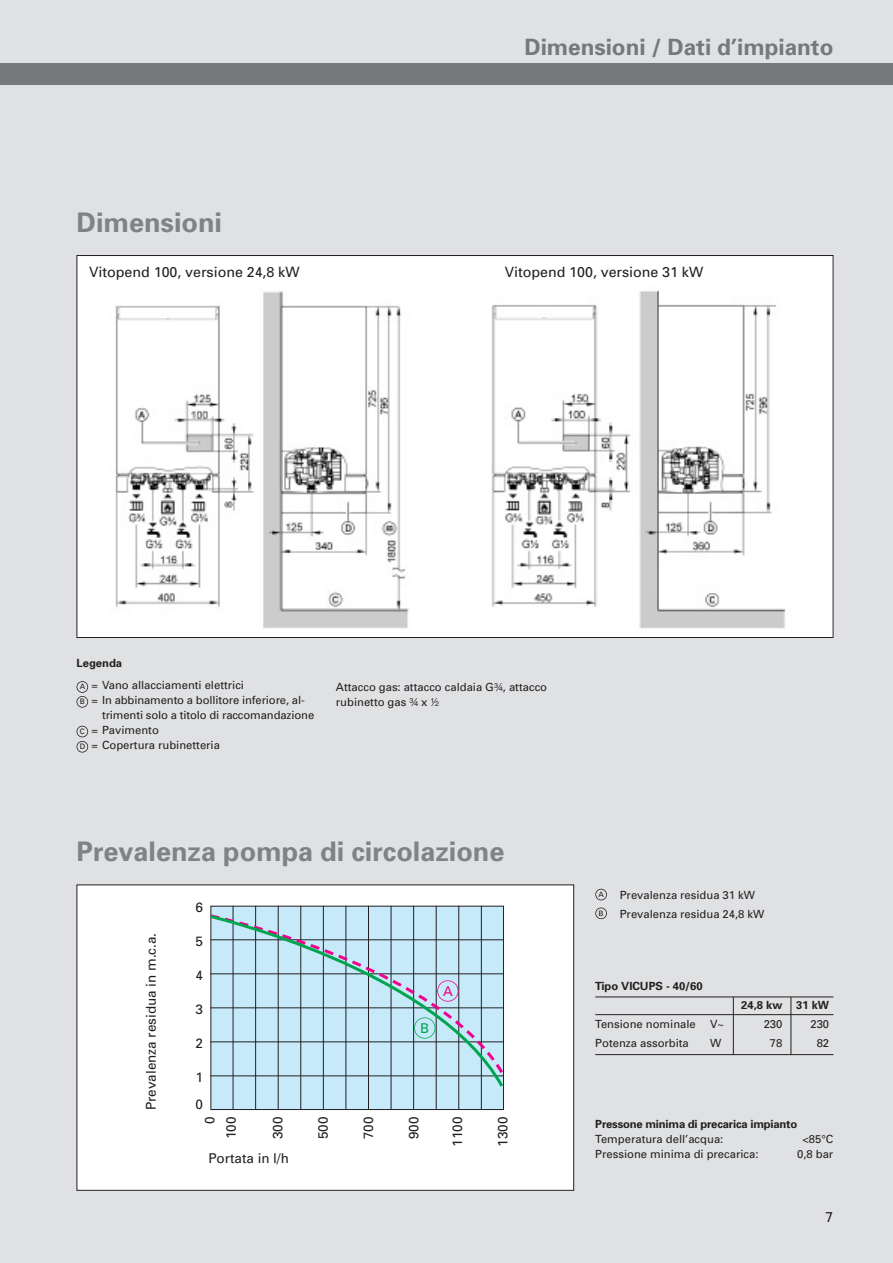
<style>
.page{position:relative;width:893px;height:1263px;background:#e0e1e3}
.page>*{position:absolute;margin:0;border:0;box-sizing:border-box;transform-origin:0 0}
.t1{font:700 27px "Univers";color:#808285}
.t2{font:700 22.5px "Univers";color:#76787b}
.t3{font:14.25px "Univers";color:#231f20}
.t4{font:13.5px/27.2px "Univers";color:#231f20}
.t5{font:13.5px "Univers";color:#ed028c}
.t6{font:13.5px "Univers";color:#00a54f}
.t7{font:11.25px/15px "Univers";color:#231f20}
.t8{font:700 11.25px "Univers";letter-spacing:-.015em;color:#231f20}
.t9{font:7.5px "Univers";color:#231f20}
.s1{font-size:7.5px}
.s2{font-family:"Sans Fractions Plain"}
</style>
<div class="page">
<div style="left:77px;top:885px;width:497px;height:305px;background:#fff"></div>
<div style="left:77px;top:884px;width:497px;height:307px;border:1px solid #231f20"></div>
<hr style="left:595px;top:996px;width:238px;height:1px;background:#231f20">
<hr style="left:595px;top:1014px;width:238px;height:1px;background:#231f20">
<hr style="left:595px;top:1054px;width:238px;height:1px;background:#231f20">
<hr style="left:791px;top:997px;width:1px;height:57px;background:#231f20">
<hr style="left:733px;top:997px;width:1px;height:58px;background:#231f20">
<div style="left:595px;top:889px;width:12px;height:11px;border:2px solid #231f20;border-radius:6px"></div>
<div style="left:595px;top:907px;width:12px;height:12px;border:2px solid #231f20;border-radius:6px"></div>
<div style="left:77px;top:255px;width:756px;height:382px;background:#fff"></div>
<img style="left:115px;top:291px;width:294px;height:338px">
<img style="left:491px;top:290px;width:295px;height:339px">
<div style="left:0;top:64px;width:893px;height:21px;background:#76787b"></div>
<div style="left:77px;top:681px;width:11px;height:12px;border:2px solid #231f20;border-radius:6px"></div>
<div style="left:77px;top:696px;width:11px;height:12px;border:2px solid #231f20;border-radius:6px"></div>
<div style="left:77px;top:726px;width:11px;height:11px;border:2px solid #231f20;border-radius:6px"></div>
<div style="left:77px;top:741px;width:11px;height:11px;border:2px solid #231f20;border-radius:6px"></div>
<div style="left:211px;top:906px;width:292px;height:203px;background:#c6eafa"></div>
<div style="left:210px;top:906px;width:294px;height:204px;border:1px solid #231f20"></div>
<hr style="left:233px;top:906px;width:1px;height:204px;background:#231f20">
<hr style="left:255px;top:906px;width:1px;height:204px;background:#231f20">
<hr style="left:278px;top:906px;width:1px;height:204px;background:#231f20">
<hr style="left:300px;top:906px;width:1px;height:204px;background:#231f20">
<hr style="left:323px;top:906px;width:1px;height:204px;background:#231f20">
<hr style="left:346px;top:906px;width:1px;height:204px;background:#231f20">
<hr style="left:368px;top:906px;width:1px;height:204px;background:#231f20">
<hr style="left:391px;top:906px;width:1px;height:204px;background:#231f20">
<hr style="left:413px;top:906px;width:1px;height:204px;background:#231f20">
<hr style="left:436px;top:906px;width:1px;height:204px;background:#231f20">
<hr style="left:458px;top:906px;width:1px;height:204px;background:#231f20">
<hr style="left:481px;top:906px;width:1px;height:204px;background:#231f20">
<svg style="left:210px;top:913px;width:294px;height:177px"></svg>
<div style="left:437px;top:980px;width:21px;height:21px;border:2px solid #ed028c;border-radius:50%"></div>
<div style="left:414px;top:1017px;width:21px;height:22px;border:2px solid #00a54f;border-radius:50%"></div>
<h2 class="t2" style="left:524px;top:39px;width:311px">Dimensioni / Dati d’impianto</h2>
<h1 class="t1" style="left:77px;top:213px;width:147px">Dimensioni</h1>
<p class="t3" style="left:89px;top:267px;width:212px">Vitopend 100, versione 24,8 kW</p>
<p class="t3" style="left:505px;top:267px;width:200px">Vitopend 100, versione 31 kW</p>
<p class="t8" style="left:77px;top:659px;width:47px">Legenda</p>
<p class="t7" style="left:80px;top:679px;width:166px"><span class="s1">A</span> = Vano allacciamenti elettrici</p>
<p class="t7" style="left:80px;top:694px;width:226px"><span class="s1">B</span> = In abbinamento a bollitore inferiore, al-</p>
<p class="t7" style="left:102px;top:709px;width:214px">trimenti solo a titolo di raccomandazione</p>
<p class="t7" style="left:80px;top:724px;width:81px"><span class="s1">C</span> = Pavimento</p>
<p class="t7" style="left:80px;top:739px;width:142px"><span class="s1">D</span> = Copertura rubinetteria</p>
<p class="t7" style="left:336px;top:681px;width:213px">Attacco gas: attacco caldaia G<span class="s2">w</span>, attacco rubinetto gas <span class="s2">w</span> x <span class="s2">2</span></p>
<h1 class="t1" style="left:77px;top:842px;width:429px">Prevalenza pompa di circolazione</h1>
<p class="t4" style="left:139px;top:1110px;width:179px;rotate:-90deg">Prevalenza residua in m.c.a.</p>
<p class="t4" style="left:195px;top:895px;width:9px">6</p>
<p class="t4" style="left:195px;top:929px;width:9px">5</p>
<p class="t4" style="left:195px;top:963px;width:9px">4</p>
<p class="t4" style="left:195px;top:997px;width:9px">3</p>
<p class="t4" style="left:195px;top:1031px;width:9px">2</p>
<p class="t4" style="left:195px;top:1065px;width:9px">1<br>0</p>
<p class="t6" style="left:420px;top:1023px;width:11px">B</p>
<p class="t5" style="left:443px;top:986px;width:11px">A</p>
<p class="t4" style="left:200px;top:1139px;width:24px;line-height:21.3px;text-align:right;rotate:-90deg">0<br>100</p>
<p class="t4" style="left:265px;top:1139px;width:24px;rotate:-90deg">300</p>
<p class="t4" style="left:311px;top:1139px;width:24px;rotate:-90deg">500</p>
<p class="t4" style="left:356px;top:1139px;width:24px;rotate:-90deg">700</p>
<p class="t4" style="left:401px;top:1139px;width:24px;rotate:-90deg">900</p>
<p class="t4" style="left:445px;top:1147px;width:32px;rotate:-90deg">1100</p>
<p class="t4" style="left:490px;top:1147px;width:32px;rotate:-90deg">1300</p>
<p class="t4" style="left:208px;top:1146px;width:82px">Portata in l/h</p>
<p class="t9" style="left:598px;top:892px;width:7px">A</p>
<p class="t7" style="left:620px;top:889px;width:137px">Prevalenza residua 31 kW</p>
<p class="t9" style="left:598px;top:910px;width:7px">B</p>
<p class="t7" style="left:620px;top:907px;width:146px">Prevalenza residua 24,8 kW</p>
<p class="t8" style="left:595px;top:982px;width:109px">Tipo VICUPS - 40/60</p>
<p class="t8" style="left:741px;top:1001px;width:89px">24,8 kw 31 kW</p>
<p class="t7" style="left:595px;top:1017px;width:102px">Tensione nominale</p>
<p class="t7" style="left:710px;top:1017px;width:16px">V~</p>
<p class="t7" style="left:764px;top:1017px;width:20px">230</p>
<p class="t7" style="left:810px;top:1017px;width:20px">230</p>
<p class="t7" style="left:595px;top:1036px;width:95px">Potenza assorbita</p>
<p class="t7" style="left:710px;top:1036px;width:13px">W</p>
<p class="t7" style="left:770px;top:1036px;width:14px">78</p>
<p class="t7" style="left:817px;top:1036px;width:14px">82</p>
<p class="t8" style="left:595px;top:1119px;width:204px">Pressone minima di precarica impianto</p>
<p class="t7" style="left:595px;top:1132px;width:130px">Temperatura dell’acqua:</p>
<p class="t7" style="left:802px;top:1132px;width:33px">&lt;85°C</p>
<p class="t7" style="left:595px;top:1147px;width:165px">Pressione minima di precarica:</p>
<p class="t7" style="left:797px;top:1147px;width:38px">0,8 bar</p>
<p class="t3" style="left:825px;top:1212px;width:9px">7</p>
</div>
